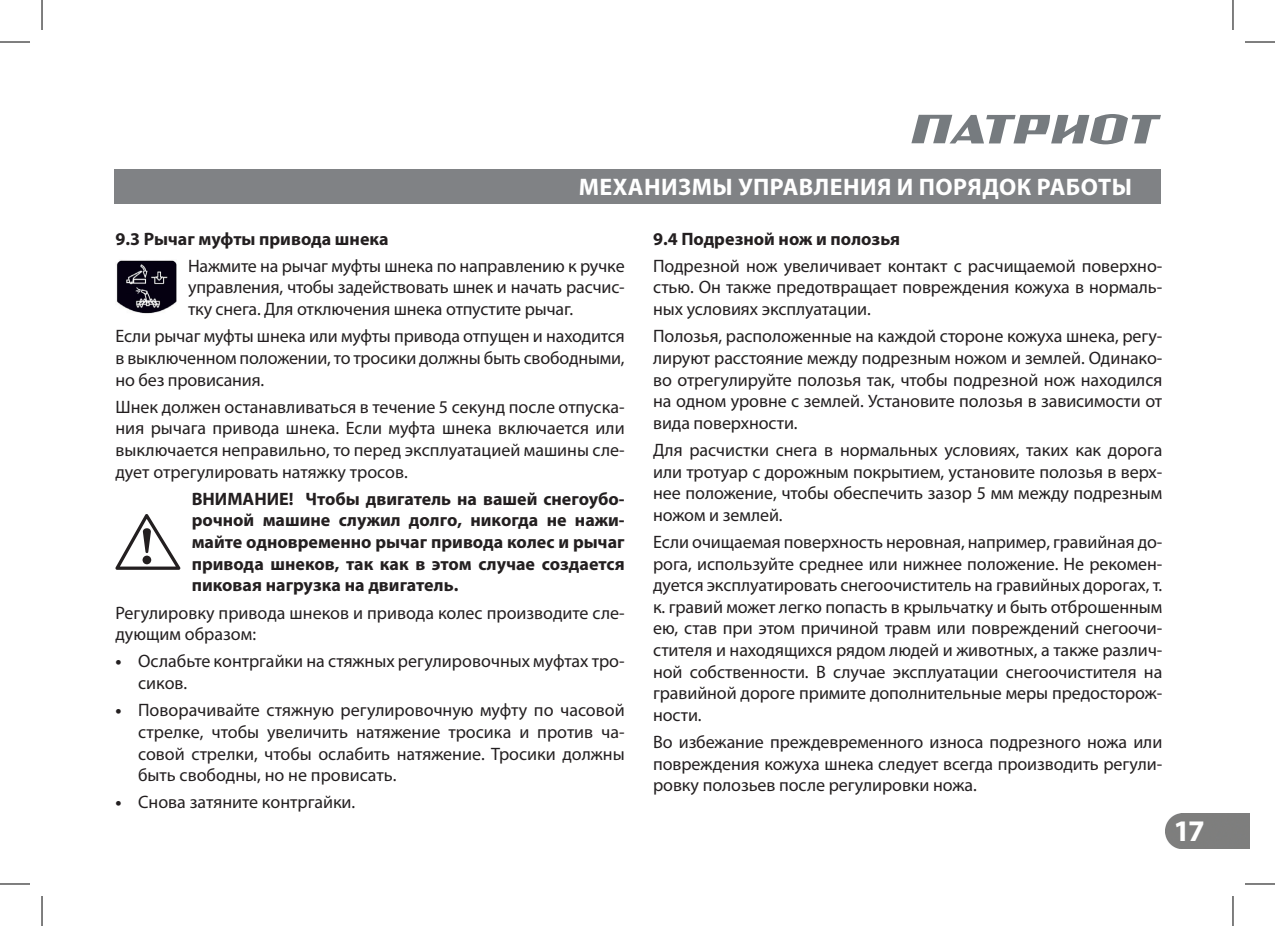
<style>
.page{position:relative;width:1275px;height:926px;background:#fff}
.page>*{position:absolute;margin:0;border:0;box-sizing:border-box;transform-origin:0 0}
.t1{font:700 30px "Myriad Pro";color:#fff}
.t2{font:700 24px "Myriad Pro";letter-spacing:.02em;color:#fff}
.t3{font:18px/21.6px "Myriad Pro";letter-spacing:-.005em;color:#231f20;text-align:justify}
.t4{font:700 18px/21.6px "Myriad Pro";color:#231f20;text-align:justify}
.s1{font-weight:700}
</style>
<div class="page">
<div style="left:114px;top:169px;width:1047px;height:34px;background:#808285"></div>
<div style="left:1165px;top:813px;width:85px;height:35px;background:#7e7e7d"></div>
<svg style="left:911px;top:114px;width:250px;height:30px"></svg>
<img style="left:116px;top:260px;width:61px;height:54px">
<svg style="left:115px;top:514px;width:66px;height:56px"></svg>
<hr style="left:0;top:42px;width:30px;height:1px;background:#000">
<hr style="left:1245px;top:42px;width:30px;height:1px;background:#000">
<hr style="left:0;top:884px;width:30px;height:1px;background:#000">
<hr style="left:1245px;top:884px;width:30px;height:1px;background:#000">
<hr style="left:42px;top:0;width:1px;height:30px;background:#000">
<hr style="left:42px;top:896px;width:1px;height:30px;background:#000">
<hr style="left:1232px;top:0;width:1px;height:30px;background:#000">
<hr style="left:1232px;top:896px;width:1px;height:30px;background:#000">
<h2 class="t2" style="left:578px;top:174px;width:555px">МЕХАНИЗМЫ УПРАВЛЕНИЯ И ПОРЯДОК РАБОТЫ</h2>
<p class="t4" style="left:115px;top:228px;width:275px">9.3 Рычаг муфты привода шнека</p>
<p class="t3" style="left:188px;top:255px;width:438px">Нажмите на рычаг муфты шнека по направлению к ручке управления, чтобы задействовать шнек и начать расчис&shy;тку снега. Для отключения шнека отпустите рычаг.</p>
<p class="t3" style="left:115px;top:325px;width:511px">Если рычаг муфты шнека или муфты привода отпущен и находится в выключенном положении, то тросики должны быть свободными, но без провисания.</p>
<p class="t3" style="left:115px;top:396px;width:511px">Шнек должен останавливаться в течение 5 секунд после отпуска&shy;ния рычага привода шнека. Если муфта шнека включается или выключается неправильно, то перед эксплуатацией машины сле&shy;дует отрегулировать натяжку тросов.</p>
<p class="t4" style="left:192px;top:488px;width:434px">ВНИМАНИЕ! Чтобы двигатель на вашей снегоубо&shy;рочной машине служил долго, никогда не нажи&shy;майте одновременно рычаг привода колес и рычаг привода шнеков, так как в этом случае создается пиковая нагрузка на двигатель.</p>
<p class="t3" style="left:115px;top:601px;width:511px">Регулировку привода шнеков и привода колес производите сле&shy;дующим образом:</p>
<p class="t3" style="left:138px;top:650px;width:488px;text-indent:-23px"><span class="s1">•</span> Ослабьте контргайки на стяжных регулировочных муфтах тро&shy;сиков.</p>
<p class="t3" style="left:138px;top:699px;width:488px;text-indent:-23px"><span class="s1">•</span> Поворачивайте стяжную регулировочную муфту по часовой стрелке, чтобы увеличить натяжение тросика и против ча&shy;совой стрелки, чтобы ослабить натяжение. Тросики должны быть свободны, но не провисать.</p>
<p class="t3" style="left:115px;top:791px;width:241px"><span class="s1">•</span> Снова затяните контргайки.</p>
<p class="t4" style="left:653px;top:228px;width:248px">9.4 Подрезной нож и полозья</p>
<p class="t3" style="left:653px;top:255px;width:511px">Подрезной нож увеличивает контакт с расчищаемой поверхно&shy;стью. Он также предотвращает повреждения кожуха в нормаль&shy;ных условиях эксплуатации.</p>
<p class="t3" style="left:653px;top:325px;width:511px">Полозья, расположенные на каждой стороне кожуха шнека, регу&shy;лируют расстояние между подрезным ножом и землей. Одинако&shy;во отрегулируйте полозья так, чтобы подрезной нож находился на одном уровне с землей. Установите полозья в зависимости от вида поверхности.</p>
<p class="t3" style="left:653px;top:439px;width:511px">Для расчистки снега в нормальных условиях, таких как дорога или тротуар с дорожным покрытием, установите полозья в верх&shy;нее положение, чтобы обеспечить зазор 5 мм между подрезным ножом и землей.</p>
<p class="t3" style="left:653px;top:531px;width:511px">Если очищаемая поверхность неровная, например, гравийная до&shy;рога, используйте среднее или нижнее положение. Не рекомен&shy;дуется эксплуатировать снегоочиститель на гравийных дорогах, т. к. гравий может легко попасть в крыльчатку и быть отброшенным ею, став при этом причиной травм или повреждений снегоочи&shy;стителя и находящихся рядом людей и животных, а также различ&shy;ной собственности. В случае эксплуатации снегоочистителя на гравийной дороге примите дополнительные меры предосторож&shy;ности.</p>
<p class="t3" style="left:653px;top:731px;width:511px">Во избежание преждевременного износа подрезного ножа или повреждения кожуха шнека следует всегда производить регули&shy;ровку полозьев после регулировки ножа.</p>
<h1 class="t1" style="left:1173px;top:814px;width:33px">17</h1>
</div>
